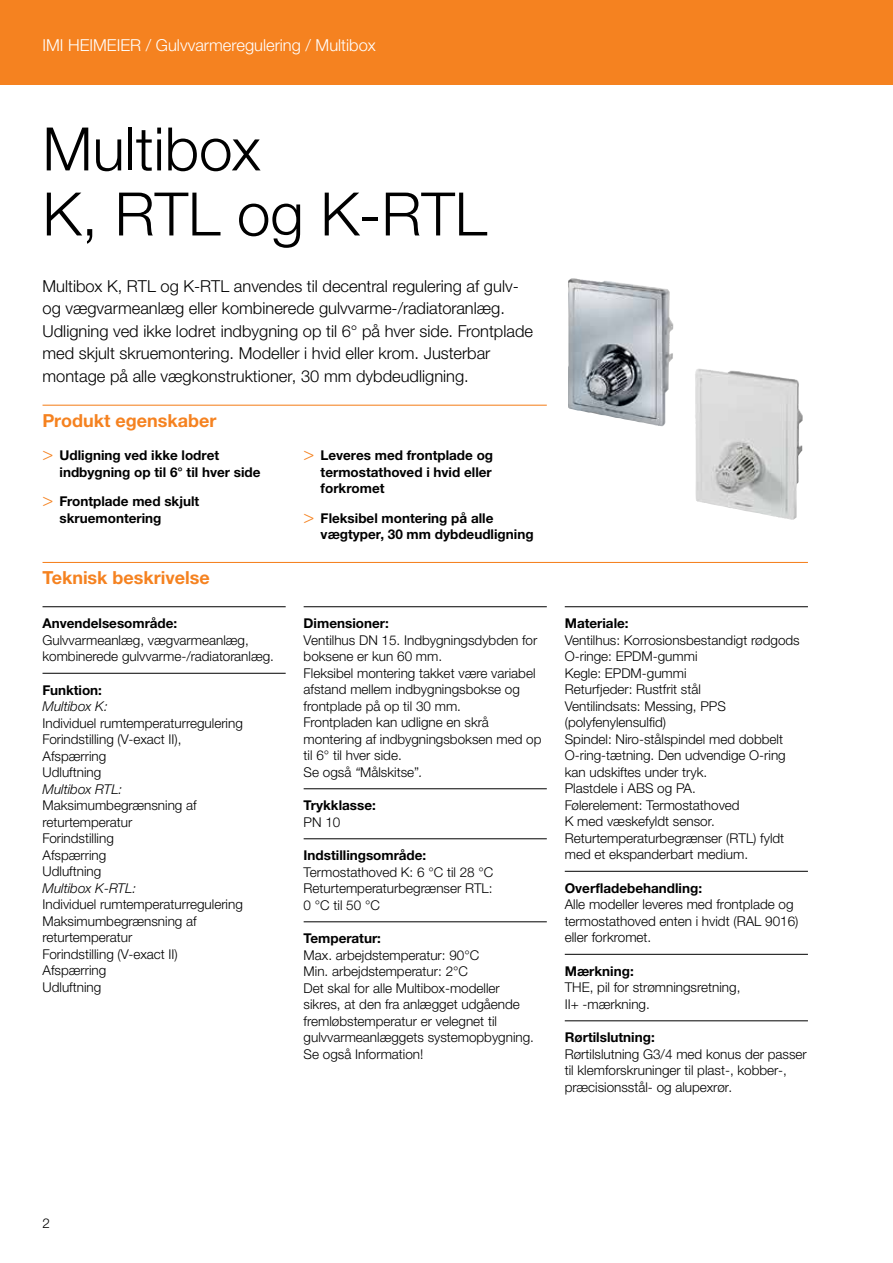
<style>
.page{position:relative;width:893px;height:1263px;background:#fff}
.page>*{position:absolute;margin:0;border:0;box-sizing:border-box;transform-origin:0 0}
.t1{font:300 60px/65.1px "Helvetica Neue LTW1 G";color:#000}
.t2{font:700 18px "Helvetica Neue LTW1 G";color:#f58220}
.t3{font:300 16.5px/22.5px "Helvetica Neue LTW1 G";color:#000}
.t4{font:300 16.5px "Helvetica Neue LTW1 G";color:#fff}
.t5{font:300 13.5px/16.5px "Helvetica Neue LTW1 G";color:#000}
.t6{font:700 13.5px/16.5px "Helvetica Neue LTW1 G";color:#000}
.t7{font:italic 300 13.5px "Helvetica Neue LTW1 G";color:#000}
.s1{font-family:"Helvetica Neue LT Std";font-weight:300;font-size:18px;color:#f58220}
.s2{font-style:italic}
</style>
<div class="page">
<div style="left:0;top:0;width:893px;height:85px;background:#f58220"></div>
<hr style="left:43px;top:405px;width:504px;height:1px;background:#f58220">
<hr style="left:43px;top:562px;width:765px;height:1px;background:#f58220">
<hr style="left:43px;top:606px;width:243px;height:1px;background:#000">
<hr style="left:43px;top:673px;width:243px;height:1px;background:#000">
<hr style="left:304px;top:606px;width:243px;height:1px;background:#000">
<hr style="left:304px;top:788px;width:243px;height:1px;background:#000">
<hr style="left:304px;top:838px;width:243px;height:1px;background:#000">
<hr style="left:304px;top:921px;width:243px;height:1px;background:#000">
<hr style="left:565px;top:606px;width:243px;height:1px;background:#000">
<hr style="left:565px;top:871px;width:243px;height:1px;background:#000">
<hr style="left:565px;top:954px;width:243px;height:1px;background:#000">
<hr style="left:565px;top:1020px;width:243px;height:1px;background:#000">
<img style="left:568px;top:278px;width:235px;height:242px">
<p class="t4" style="left:43px;top:35px;width:335px">IMI HEIMEIER / Gulvvarmeregulering / Multibox</p>
<h1 class="t1" style="left:43px;top:116px;width:446px">Multibox<br>K, RTL og K-RTL</h1>
<p class="t3" style="left:43px;top:275px;width:492px">Multibox K, RTL og K-RTL anvendes til decentral regulering af gulv&shy;og vægvarmeanlæg eller kombinerede gulvvarme-/radiatoranlæg.<br>Udligning ved ikke lodret indbygning op til 6° på hver side. Frontplade med skjult skruemontering. Modeller i hvid eller krom. Justerbar montage på alle vægkonstruktioner, 30 mm dybdeudligning.</p>
<h2 class="t2" style="left:43px;top:409px;width:175px">Produkt egenskaber</h2>
<p class="t6" style="left:60px;top:447px;width:203px;text-indent:-17px"><span class="s1">&gt;</span> Udligning ved ikke lodret indbygning op til 6° til hver side</p>
<p class="t6" style="left:60px;top:493px;width:141px;text-indent:-17px"><span class="s1">&gt;</span> Frontplade med skjult skruemontering</p>
<p class="t6" style="left:321px;top:447px;width:174px;text-align:justify;text-indent:-17px"><span class="s1">&gt;</span> Leveres med frontplade og termostathoved i hvid eller forkromet</p>
<p class="t6" style="left:321px;top:510px;width:214px;text-indent:-17px"><span class="s1">&gt;</span> Fleksibel montering på alle vægtyper, 30 mm dybdeudligning</p>
<h2 class="t2" style="left:43px;top:567px;width:169px">Teknisk beskrivelse</h2>
<p class="t6" style="left:43px;top:615px;width:136px">Anvendelsesområde:</p>
<p class="t5" style="left:43px;top:632px;width:233px">Gulvvarmeanlæg, vægvarmeanlæg, kombinerede gulvvarme-/radiatoranlæg.</p>
<p class="t6" style="left:43px;top:682px;width:61px">Funktion:</p>
<p class="t7" style="left:43px;top:698px;width:67px">Multibox K:</p>
<p class="t5" style="left:43px;top:715px;width:202px">Individuel rumtemperaturregulering<br>Forindstilling (V-exact II),<br>Afspærring<br>Udluftning</p>
<p class="t7" style="left:43px;top:781px;width:81px">Multibox RTL:</p>
<p class="t5" style="left:43px;top:797px;width:156px">Maksimumbegrænsning af returtemperatur<br>Forindstilling<br>Afspærring<br>Udluftning</p>
<p class="t7" style="left:43px;top:880px;width:95px">Multibox K-RTL:</p>
<p class="t5" style="left:43px;top:896px;width:202px">Individuel rumtemperaturregulering<br>Maksimumbegrænsning af returtemperatur<br>Forindstilling (V-exact II)<br>Afspærring<br>Udluftning</p>
<p class="t6" style="left:304px;top:615px;width:87px">Dimensioner:</p>
<p class="t5" style="left:304px;top:632px;width:239px">Ventilhus DN 15. Indbygningsdybden for boksene er kun 60 mm.<br>Fleksibel montering takket være variabel afstand mellem indbygningsbokse og frontplade på op til 30 mm.<br>Frontpladen kan udligne en skrå montering af indbygningsboksen med op til 6° til hver side.<br>Se også <span class="s2">“</span>Målskitse”<span class="s2">.</span></p>
<p class="t6" style="left:304px;top:797px;width:74px">Trykklasse:</p>
<p class="t5" style="left:304px;top:814px;width:38px">PN 10</p>
<p class="t6" style="left:304px;top:847px;width:124px">Indstillingsområde:</p>
<p class="t5" style="left:304px;top:864px;width:191px;text-align:justify">Termostathoved K: 6 °C til 28 °C Returtemperaturbegrænser RTL:<br>0 °C til 50 °C</p>
<p class="t6" style="left:304px;top:930px;width:79px">Temperatur:</p>
<p class="t5" style="left:304px;top:947px;width:232px">Max. arbejdstemperatur: 90°C<br>Min. arbejdstemperatur: 2°C<br>Det skal for alle Multibox-modeller sikres, at den fra anlægget udgående fremløbstemperatur er velegnet til gulvvarmeanlæggets systemopbygning.<br>Se også Information!</p>
<p class="t6" style="left:565px;top:615px;width:65px">Materiale:</p>
<p class="t5" style="left:565px;top:632px;width:236px">Ventilhus: Korrosionsbestandigt rødgods<br>O-ringe: EPDM-gummi<br>Kegle: EPDM-gummi<br>Returfjeder: Rustfrit stål<br>Ventilindsats: Messing, PPS (polyfenylensulfid)<br>Spindel: Niro-stålspindel med dobbelt<br>O-ring-tætning. Den udvendige O-ring kan udskiftes under tryk.<br>Plastdele i ABS og PA.<br>Følerelement: Termostathoved<br>K med væskefyldt sensor.<br>Returtemperaturbegrænser (RTL) fyldt med et ekspanderbart medium.</p>
<p class="t6" style="left:565px;top:880px;width:139px">Overfladebehandling:</p>
<p class="t5" style="left:565px;top:896px;width:235px">Alle modeller leveres med frontplade og termostathoved enten i hvidt (RAL 9016) eller forkromet.</p>
<p class="t6" style="left:565px;top:963px;width:70px">Mærkning:</p>
<p class="t5" style="left:565px;top:979px;width:177px">THE, pil for strømningsretning,<br>II+ -mærkning.</p>
<p class="t6" style="left:565px;top:1029px;width:91px">Rørtilslutning:</p>
<p class="t5" style="left:565px;top:1046px;width:243px">Rørtilslutning G3/4 med konus der passer til klemforskruninger til plast-, kobber-, præcisionsstål- og alupexrør.</p>
<p class="t5" style="left:43px;top:1215px;width:9px">2</p>
</div>
